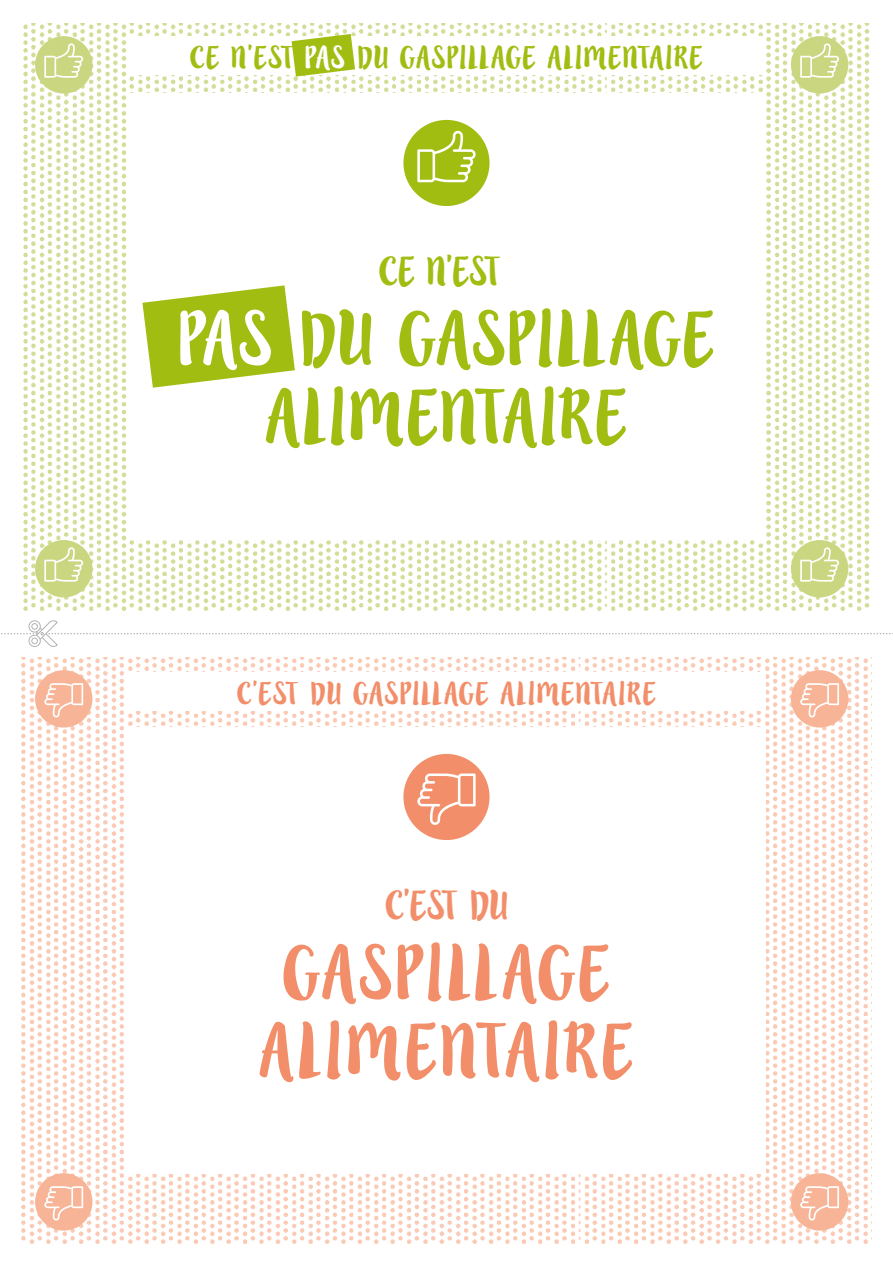
<style>
.page{position:relative;width:893px;height:1263px;background:#fff}
.page>*{position:absolute;margin:0;border:0;box-sizing:border-box;transform-origin:0 0}
.t1{font:61.5px/78px "Lilly Belle";color:#a2bd12;text-align:center}
.t2{font:61.5px/78px "Lilly Belle";letter-spacing:.02em;color:#f28f6a;text-align:center}
.t3{font:33px "Lilly Belle";color:#a2bd12}
.t4{font:33px "Lilly Belle";color:#f28f6a}
.t5{font:25.5px "Lilly Belle";letter-spacing:.02em;color:#a2bd12}
.t6{font:25.5px "Lilly Belle";letter-spacing:.02em;color:#f28f6a}
.s1{color:#fff}
</style>
<div class="page">
<img style="left:23px;top:23px;width:847px;height:587px">
<img style="left:21px;top:657px;width:851px;height:587px">
<div style="left:127px;top:94px;width:639px;height:446px;background:#fff"></div>
<div style="left:127px;top:727px;width:639px;height:447px;background:#fff"></div>
<svg style="left:142px;top:285px;width:153px;height:103px"></svg>
<svg style="left:1px;top:620px;width:892px;height:27px"></svg>
<div style="left:403px;top:120px;width:87px;height:86px;background:#a2bd12;border-radius:50%"></div>
<svg style="left:417px;top:131px;width:59px;height:51px"></svg>
<div style="left:35px;top:36px;width:57px;height:58px;background:#cad680;border-radius:50%"></div>
<svg style="left:44px;top:43px;width:39px;height:35px"></svg>
<div style="left:35px;top:540px;width:57px;height:57px;background:#cad680;border-radius:50%"></div>
<svg style="left:44px;top:547px;width:39px;height:35px"></svg>
<div style="left:791px;top:36px;width:57px;height:58px;background:#cad680;border-radius:50%"></div>
<svg style="left:800px;top:43px;width:39px;height:35px"></svg>
<div style="left:791px;top:540px;width:57px;height:57px;background:#cad680;border-radius:50%"></div>
<svg style="left:800px;top:547px;width:39px;height:35px"></svg>
<div style="left:403px;top:754px;width:87px;height:86px;background:#f28f6a;border-radius:50%"></div>
<svg style="left:417px;top:773px;width:59px;height:52px"></svg>
<div style="left:35px;top:670px;width:57px;height:57px;background:#f7b496;border-radius:50%"></div>
<svg style="left:44px;top:683px;width:39px;height:34px"></svg>
<div style="left:35px;top:1173px;width:57px;height:57px;background:#f7b496;border-radius:50%"></div>
<svg style="left:44px;top:1186px;width:39px;height:43px"></svg>
<div style="left:791px;top:670px;width:57px;height:57px;background:#f7b496;border-radius:50%"></div>
<svg style="left:800px;top:683px;width:39px;height:34px"></svg>
<div style="left:791px;top:1173px;width:57px;height:57px;background:#f7b496;border-radius:50%"></div>
<svg style="left:800px;top:1186px;width:39px;height:34px"></svg>
<div style="left:127px;top:672px;width:639px;height:38px;background:#fff"></div>
<div style="left:127px;top:36px;width:638px;height:38px;background:#fff"></div>
<svg style="left:292px;top:34px;width:63px;height:43px"></svg>
<p class="t5" style="left:190px;top:39px;width:515px">CE N’EST <span class="s1">PAS</span> DU GASPILLAGE ALIMENTAIRE</p>
<p class="t3" style="left:379px;top:249px;width:123px">CE N’EST</p>
<h1 class="t1" style="left:178px;top:302px;width:539px"><span class="s1">PAS</span> DU GASPILLAGE<br>ALIMENTAIRE</h1>
<p class="t6" style="left:237px;top:676px;width:421px">C’EST DU GASPILLAGE ALIMENTAIRE</p>
<p class="t4" style="left:385px;top:883px;width:124px">C’EST DU</p>
<h1 class="t2" style="left:259px;top:936px;width:376px">GASPILLAGE<br>ALIMENTAIRE</h1>
</div>
